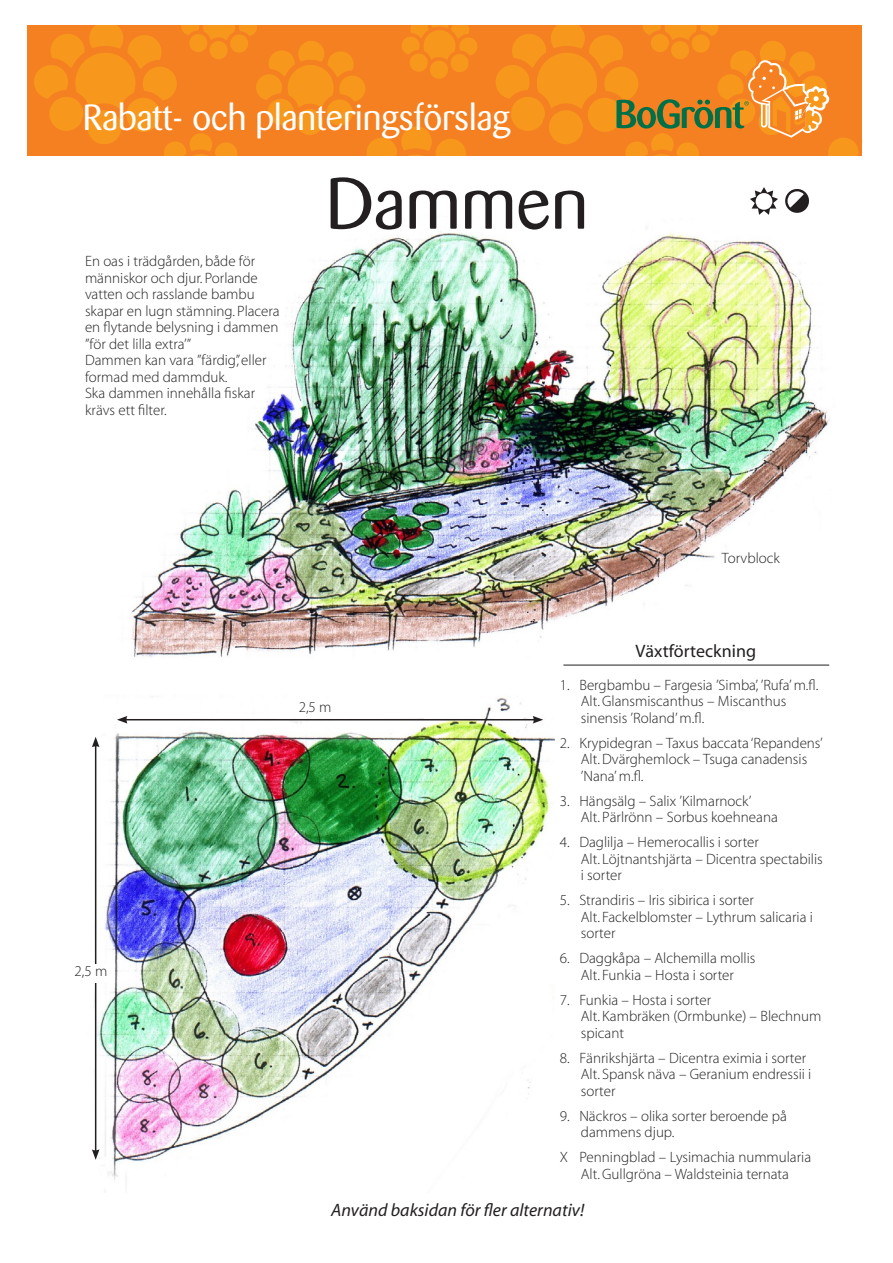
<style>
.page{position:relative;width:893px;height:1263px;background:#fff}
.page>*{position:absolute;margin:0;border:0;box-sizing:border-box;transform-origin:0 0}
.t1{font:72px "Barmeno";color:#231f20}
.t2{font:36px "Barmeno";color:#fff}
.t3{font:italic 18px "Myriad";color:#231f20}
.t4{font:18px "Myriad MM 400 600";color:#231f20}
.t5{font:15px/16.5px "Myriad MM 215 600";letter-spacing:-.025em;color:#231f20}
</style>
<div class="page">
<div style="left:28px;top:26px;width:834px;height:130px;background:#f58021"></div>
<svg style="left:34px;top:26px;width:443px;height:130px"></svg>
<svg style="left:496px;top:26px;width:363px;height:130px"></svg>
<img style="left:131px;top:227px;width:699px;height:430px">
<img style="left:94px;top:697px;width:461px;height:486px">
<hr style="left:563px;top:665px;width:266px;height:1px;background:#231f20">
<svg style="left:785px;top:189px;width:24px;height:24px"></svg>
<svg style="left:750px;top:187px;width:28px;height:28px"></svg>
<hr style="left:125px;top:719px;width:410px;height:1px;background:#231f20">
<svg style="left:533px;top:716px;width:10px;height:7px"></svg>
<svg style="left:117px;top:716px;width:10px;height:7px"></svg>
<hr style="left:95px;top:745px;width:1px;height:407px;background:#231f20">
<svg style="left:92px;top:737px;width:7px;height:10px"></svg>
<svg style="left:92px;top:1149px;width:7px;height:11px"></svg>
<div style="left:67px;top:964px;width:48px;height:19px;background:#fff"></div>
<h2 class="t2" style="left:83px;top:97px;width:428px">Rabatt- och planteringsförslag</h2>
<p class="t5" style="left:85px;top:254px;width:197px">En oas i trädgården, både för människor och djur. Porlande vatten och rasslande bambu skapar en lugn stämning. Placera en flytande belysning i dammen ”för det lilla extra’”<br>Dammen kan vara ”färdig”, eller formad med dammduk.<br>Ska dammen innehålla fiskar krävs ett filter.</p>
<h1 class="t1" style="left:326px;top:162px;width:264px">Dammen</h1>
<p class="t5" style="left:74px;top:963px;width:35px">2,5 m</p>
<p class="t5" style="left:722px;top:551px;width:60px">Torvblock</p>
<p class="t5" style="left:299px;top:699px;width:35px">2,5 m</p>
<p class="t4" style="left:635px;top:642px;width:122px">Växtförteckning</p>
<p class="t5" style="left:581px;top:677px;width:239px;text-indent:-21px">1. Bergbambu – Fargesia ’Simba’, ’Rufa’ m.fl.<br>Alt. Glansmiscanthus – Miscanthus sinensis ’Roland’ m.fl.</p>
<p class="t5" style="left:581px;top:735px;width:244px;text-indent:-21px">2. Krypidegran – Taxus baccata ‘Repandens’<br>Alt. Dvärghemlock – Tsuga canadensis ’Nana’ m.fl.</p>
<p class="t5" style="left:581px;top:793px;width:199px;text-indent:-21px">3. Hängsälg – Salix ’Kilmarnock’<br>Alt. Pärlrönn – Sorbus koehneana</p>
<p class="t5" style="left:581px;top:835px;width:244px;text-indent:-21px">4. Daglilja – Hemerocallis i sorter<br>Alt. Löjtnantshjärta – Dicentra spectabilis i sorter</p>
<p class="t5" style="left:581px;top:893px;width:234px;text-indent:-21px">5. Strandiris – Iris sibirica i sorter<br>Alt. Fackelblomster – Lythrum salicaria i sorter</p>
<p class="t5" style="left:560px;top:951px;width:197px;text-align:center">6. Daggkåpa – Alchemilla mollis<br>Alt. Funkia – Hosta i sorter</p>
<p class="t5" style="left:581px;top:992px;width:242px;text-indent:-21px">7. Funkia – Hosta i sorter<br>Alt. Kambräken (Ormbunke) – Blechnum spicant</p>
<p class="t5" style="left:581px;top:1050px;width:232px;text-indent:-21px">8. Fänrikshjärta – Dicentra eximia i sorter<br>Alt. Spansk näva – Geranium endressii i sorter</p>
<p class="t5" style="left:581px;top:1108px;width:208px;text-indent:-21px">9. Näckros – olika sorter beroende på dammens djup.</p>
<p class="t5" style="left:560px;top:1150px;width:253px;text-align:center">X Penningblad – Lysimachia nummularia<br>Alt. Gullgröna – Waldsteinia ternata</p>
<p class="t3" style="left:331px;top:1201px;width:255px">Använd baksidan för fler alternativ!</p>
</div>
